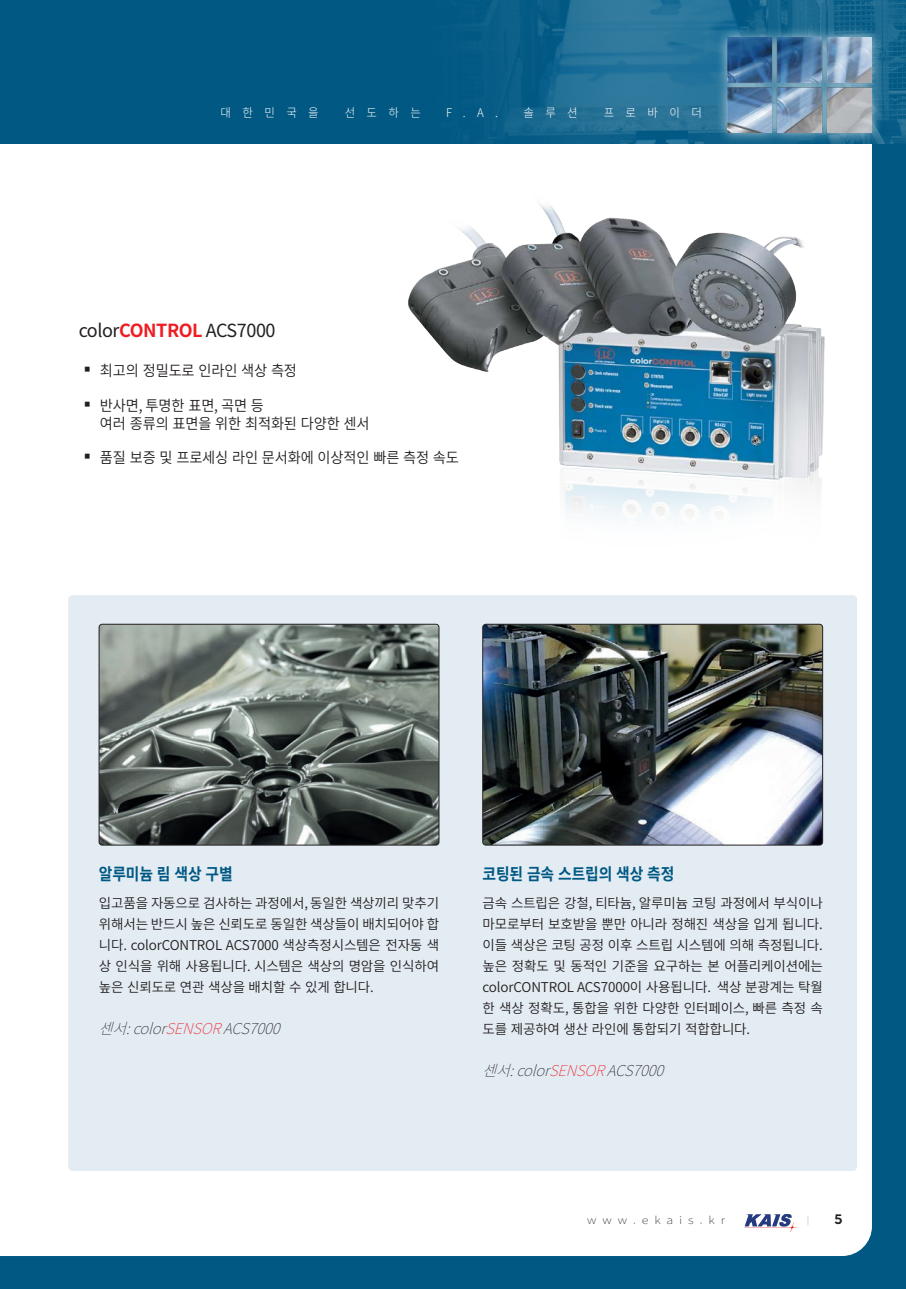
<style>
.page{position:relative;width:906px;height:1289px;background:#fff}
.page>*{position:absolute;margin:0;border:0;box-sizing:border-box;transform-origin:0 0}
.Produkt_Überschrift{font:18px "Noto Sans CJ Kkr";letter-spacing:-.025em;color:#231f20}
.t1{font:700 16.5px "Noto Sans CJ Kkr";letter-spacing:-.01em;color:#005883;scale:.9 1}
.t2{font:600 15px/18px "Noto Sans CJ Kkr";letter-spacing:-.01em;color:#231f20;scale:.95 1}
.t3{font:italic 100 15px "Noto Sans CJ Kkr";color:#231f20}
.t4{font:600 13.5px/21px "Noto Sans CJ Kkr";letter-spacing:-.01em;color:#231f20;text-align:justify}
.t5{font:300 12px "Noto Sans CJ Kkr";letter-spacing:1em;color:#fff;scale:.95 1}
.t6{font:500 12px "Keep Calm";color:#231f20}
.t7{font:100 10.5px "Noto Sans CJ Kkr";letter-spacing:.47em;color:#231f20;scale:1.2 1}
.t8{font:100 8.4px "Noto Sans CJ Kkr";color:#939598;scale:1.25 1}
.s1{font-weight:700;color:#ee1d23}
.s2{font-size:18px}
.s3{color:#ee1d23}
</style>
<div class="page">
<div style="left:0;top:0;width:906px;height:1288px;background:#005883"></div>
<div style="left:0;top:144px;width:872px;height:1111px;background:#fff"></div>
<img style="left:464px;top:0;width:442px;height:144px">
<svg style="left:744px;top:1213px;width:52px;height:19px"></svg>
<div style="left:716px;top:26px;width:167px;height:118px;background:#fff;opacity:.65"></div>
<img style="left:727px;top:37px;width:145px;height:96px">
<div style="left:68px;top:595px;width:789px;height:575px;background:#e3ecf3;border-radius:4px"></div>
<img style="left:99px;top:624px;width:340px;height:221px">
<div style="left:99px;top:624px;width:340px;height:221px;border:1px solid #231f20;border-radius:3px"></div>
<img style="left:484px;top:626px;width:337px;height:217px">
<div style="left:482px;top:624px;width:341px;height:221px;border:1px solid #231f20;border-radius:3px"></div>
<img style="left:387px;top:165px;width:467px;height:383px">
<p class="t5" style="left:221px;top:106px;width:105px">대한민국을</p>
<p class="t5" style="left:345px;top:106px;width:82px">선도하는</p>
<p class="t5" style="left:446px;top:106px;width:56px">F.A.</p>
<p class="t5" style="left:523px;top:106px;width:59px">솔루션</p>
<p class="t5" style="left:604px;top:106px;width:105px">프로바이더</p>
<p class="Produkt_Überschrift" style="left:79px;top:320px;width:198px">color<span class="s1">CONTROL</span> ACS7000</p>
<p class="t2" style="left:79px;top:362px;width:231px"><span class="s2">▪</span> 최고의 정밀도로 인라인 색상 측정</p>
<p class="t2" style="left:100px;top:396px;width:285px;text-indent:-21px"><span class="s2">▪</span> 반사면, 투명한 표면, 곡면 등<br>여러 종류의 표면을 위한 최적화된 다양한 센서</p>
<p class="t2" style="left:79px;top:449px;width:402px"><span class="s2">▪</span> 품질 보증 및 프로세싱 라인 문서화에 이상적인 빠른 측정 속도</p>
<p class="t1" style="left:99px;top:864px;width:150px">알루미늄 림 색상 구별</p>
<p class="t4" style="left:99px;top:892px;width:342px">입고품을 자동으로 검사하는 과정에서, 동일한 색상끼리 맞추기 위해서는 반드시 높은 신뢰도로 동일한 색상들이 배치되어야 합 니다. colorCONTROL ACS7000 색상측정시스템은 전자동 색 상 인식을 위해 사용됩니다. 시스템은 색상의 명암을 인식하여 높은 신뢰도로 연관 색상을 배치할 수 있게 합니다.</p>
<p class="t3" style="left:99px;top:1020px;width:194px">센서:color<span class="s3">SENSOR</span>ACS7000</p>
<p class="t1" style="left:482px;top:864px;width:215px">코팅된 금속 스트립의 색상 측정</p>
<p class="t4" style="left:482px;top:892px;width:342px">금속 스트립은 강철, 티타늄, 알루미늄 코팅 과정에서 부식이나 마모로부터 보호받을 뿐만 아니라 정해진 색상을 입게 됩니다. 이들 색상은 코팅 공정 이후 스트립 시스템에 의해 측정됩니다. 높은 정확도 및 동적인 기준을 요구하는 본 어플리케이션에는 colorCONTROL ACS7000이 사용됩니다. 색상 분광계는 탁월 한 색상 정확도, 통합을 위한 다양한 인터페이스, 빠른 측정 속 도를 제공하여 생산 라인에 통합되기 적합합니다.</p>
<p class="t3" style="left:482px;top:1062px;width:194px">센서:color<span class="s3">SENSOR</span>ACS7000</p>
<p class="t7" style="left:587px;top:1214px;width:116px">www.ekais.kr</p>
<p class="t8" style="left:806px;top:1215px;width:4px">|</p>
<p class="t6" style="left:834px;top:1209px;width:10px">5</p>
</div>
